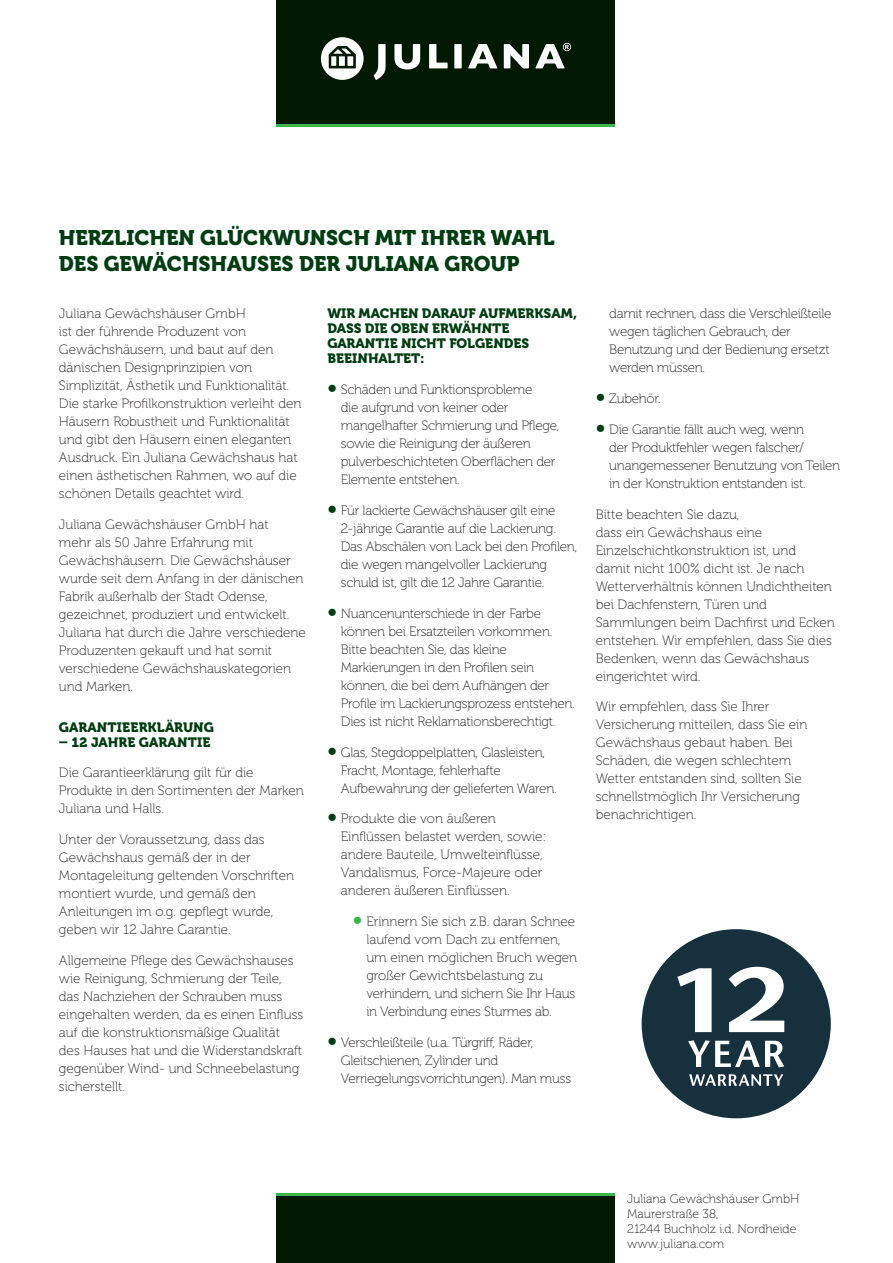
<style>
.page{position:relative;width:893px;height:1263px;background:#fff}
.page>*{position:absolute;margin:0;border:0;box-sizing:border-box;transform-origin:0 0}
.t1{font:21px/25.5px "Museo 900";color:#003d12}
.t2{font:13.5px/18px "Museo 100";color:#231f20}
.t3{font:13.5px/18px "Museo 100";letter-spacing:-.02em;color:#231f20}
.t4{font:13.5px/15px "Museo 900";letter-spacing:.005em;color:#003d12}
.t5{font:12.45px/15px "Museo 100";color:#231f20}
.s1{font-family:"Museo 900";font-size:19.5px;color:#003d12}
.s2{font-family:"Museo 900";font-size:19.5px;color:#3ab54a}
</style>
<div class="page">
<div style="left:276px;top:0;width:339px;height:124px;background:#001900"></div>
<hr style="left:276px;top:124px;width:339px;height:3px;background:#3ab54a">
<div style="left:276px;top:1196px;width:339px;height:67px;background:#001900"></div>
<hr style="left:276px;top:1193px;width:339px;height:3px;background:#3ab54a">
<svg style="left:374px;top:44px;width:12px;height:36px"></svg>
<div style="left:454px;top:44px;width:8px;height:24px;background:#fff"></div>
<svg style="left:429px;top:44px;width:19px;height:24px"></svg>
<svg style="left:468px;top:44px;width:29px;height:24px"></svg>
<svg style="left:504px;top:44px;width:25px;height:24px"></svg>
<svg style="left:394px;top:44px;width:26px;height:26px"></svg>
<svg style="left:535px;top:43px;width:36px;height:25px"></svg>
<svg style="left:321px;top:37px;width:43px;height:43px"></svg>
<div style="left:642px;top:929px;width:189px;height:189px;background:#16303d;border-radius:50%"></div>
<svg style="left:688px;top:1040px;width:96px;height:27px"></svg>
<svg style="left:677px;top:967px;width:107px;height:65px"></svg>
<svg style="left:689px;top:1074px;width:94px;height:12px"></svg>
<p class="t1" style="left:59px;top:225px;width:497px">HERZLICHEN GLÜCKWUNSCH MIT IHRER WAHL<br>DES GEWÄCHSHAUSES DER JULIANA GROUP</p>
<p class="t2" style="left:59px;top:305px;width:244px">Juliana Gewächshäuser GmbH<br>ist der führende Produzent von Gewächshäusern, und baut auf den dänischen Designprinzipien von Simplizität, Ästhetik und Funktionalität.<br>Die starke Profilkonstruktion verleiht den Häusern Robustheit und Funktionalität und gibt den Häusern einen eleganten Ausdruck. Ein Juliana Gewächshaus hat einen ästhetischen Rahmen, wo auf die schönen Details geachtet wird.</p>
<p class="t2" style="left:59px;top:516px;width:249px">Juliana Gewächshäuser GmbH hat<br>mehr als 50 Jahre Erfahrung mit Gewächshäusern. Die Gewächshäuser wurde seit dem Anfang in der dänischen Fabrik außerhalb der Stadt Odense, gezeichnet, produziert und entwickelt.<br>Juliana hat durch die Jahre verschiedene Produzenten gekauft und hat somit verschiedene Gewächshauskategorien und Marken.</p>
<p class="t4" style="left:59px;top:719px;width:157px">GARANTIEERKLÄRUNG</p>
<p class="t4" style="left:59px;top:734px;width:153px">– 12 JAHRE GARANTIE</p>
<p class="t2" style="left:59px;top:764px;width:246px">Die Garantieerklärung gilt für die<br>Produkte in den Sortimenten der Marken<br>Juliana und Halls.</p>
<p class="t2" style="left:59px;top:831px;width:237px">Unter der Voraussetzung, dass das Gewächshaus gemäß der in der Montageleitung geltenden Vorschriften montiert wurde, und gemäß den Anleitungen im o.g. gepflegt wurde, geben wir 12 Jahre Garantie.</p>
<p class="t2" style="left:59px;top:952px;width:246px">Allgemeine Pflege des Gewächshauses wie Reinigung, Schmierung der Teile, das Nachziehen der Schrauben muss eingehalten werden, da es einen Einfluss auf die konstruktionsmäßige Qualität des Hauses hat und die Widerstandskraft gegenüber Wind- und Schneebelastung sicherstellt.</p>
<p class="t4" style="left:327px;top:306px;width:251px">WIR MACHEN DARAUF AUFMERKSAM,<br>DASS DIE OBEN ERWÄHNTE<br>GARANTIE NICHT FOLGENDES<br>BEEINHALTET:</p>
<p class="t3" style="left:341px;top:381px;width:220px;text-indent:-14px"><span class="s1">•</span> Schäden und Funktionsprobleme<br>die aufgrund von keiner oder mangelhafter Schmierung und Pflege, sowie die Reinigung der äußeren pulverbeschichteten Oberflächen der<br>Elemente entstehen.</p>
<p class="t3" style="left:341px;top:502px;width:238px;text-indent:-14px"><span class="s1">•</span> Für lackierte Gewächshäuser gilt eine 2-jährige Garantie auf die Lackierung.<br>Das Abschälen von Lack bei den Profilen, die wegen mangelvoller Lackierung schuld ist, gilt die 12 Jahre Garantie.</p>
<p class="t3" style="left:341px;top:604px;width:236px;text-indent:-14px"><span class="s1">•</span> Nuancenunterschiede in der Farbe können bei Ersatzteilen vorkommen.<br>Bitte beachten Sie, das kleine Markierungen in den Profilen sein können, die bei dem Aufhängen der Profile im Lackierungsprozess entstehen.<br>Dies ist nicht Reklamationsberechtigt.</p>
<p class="t3" style="left:341px;top:743px;width:217px;text-indent:-14px"><span class="s1">•</span> Glas, Stegdoppelplatten, Glasleisten,<br>Fracht, Montage, fehlerhafte<br>Aufbewahrung der gelieferten Waren.</p>
<p class="t2" style="left:341px;top:810px;width:207px;text-indent:-14px"><span class="s1">•</span> Produkte die von äußeren<br>Einflüssen belastet werden, sowie: andere Bauteile, Umwelteinflüsse,<br>Vandalismus, Force-Majeure oder anderen äußeren Einflüssen.</p>
<p class="t2" style="left:366px;top:913px;width:212px;text-indent:-14px"><span class="s2">•</span> Erinnern Sie sich z.B. daran Schnee laufend vom Dach zu entfernen, um einen möglichen Bruch wegen großer Gewichtsbelastung zu verhindern, und sichern Sie Ihr Haus in Verbindung eines Sturmes ab.</p>
<p class="t3" style="left:341px;top:1033px;width:232px;text-indent:-14px"><span class="s1">•</span> Verschleißteile (u.a. Türgriff, Räder,<br>Gleitschienen, Zylinder und<br>Verriegelungsvorrichtungen). Man muss</p>
<p class="t3" style="left:609px;top:305px;width:224px">damit rechnen, dass die Verschleißteile wegen täglichen Gebrauch, der<br>Benutzung und der Bedienung ersetzt werden müssen.</p>
<p class="t3" style="left:596px;top:390px;width:66px"><span class="s1">•</span> Zubehör.</p>
<p class="t3" style="left:609px;top:421px;width:232px;text-indent:-14px"><span class="s1">•</span> Die Garantie fällt auch weg, wenn<br>der Produktfehler wegen falscher/ unangemessener Benutzung von Teilen in der Konstruktion entstanden ist.</p>
<p class="t2" style="left:596px;top:505px;width:241px">Bitte beachten Sie dazu,<br>dass ein Gewächshaus eine<br>Einzelschichtkonstruktion ist, und<br>damit nicht 100% dicht ist. Je nach<br>Wetterverhältnis können Undichtheiten bei Dachfenstern, Türen und<br>Sammlungen beim Dachfirst und Ecken entstehen. Wir empfehlen, dass Sie dies<br>Bedenken, wenn das Gewächshaus eingerichtet wird.</p>
<p class="t2" style="left:596px;top:698px;width:213px">Wir empfehlen, dass Sie Ihrer<br>Versicherung mitteilen, dass Sie ein<br>Gewächshaus gebaut haben. Bei<br>Schäden, die wegen schlechtem<br>Wetter entstanden sind, sollten Sie schnellstmöglich Ihr Versicherung benachrichtigen.</p>
<p class="t5" style="left:627px;top:1191px;width:174px">Juliana Gewächshäuser GmbH<br>Maurerstraße 38,<br>21244 Buchholz i.d. Nordheide www.juliana.com</p>
</div>
